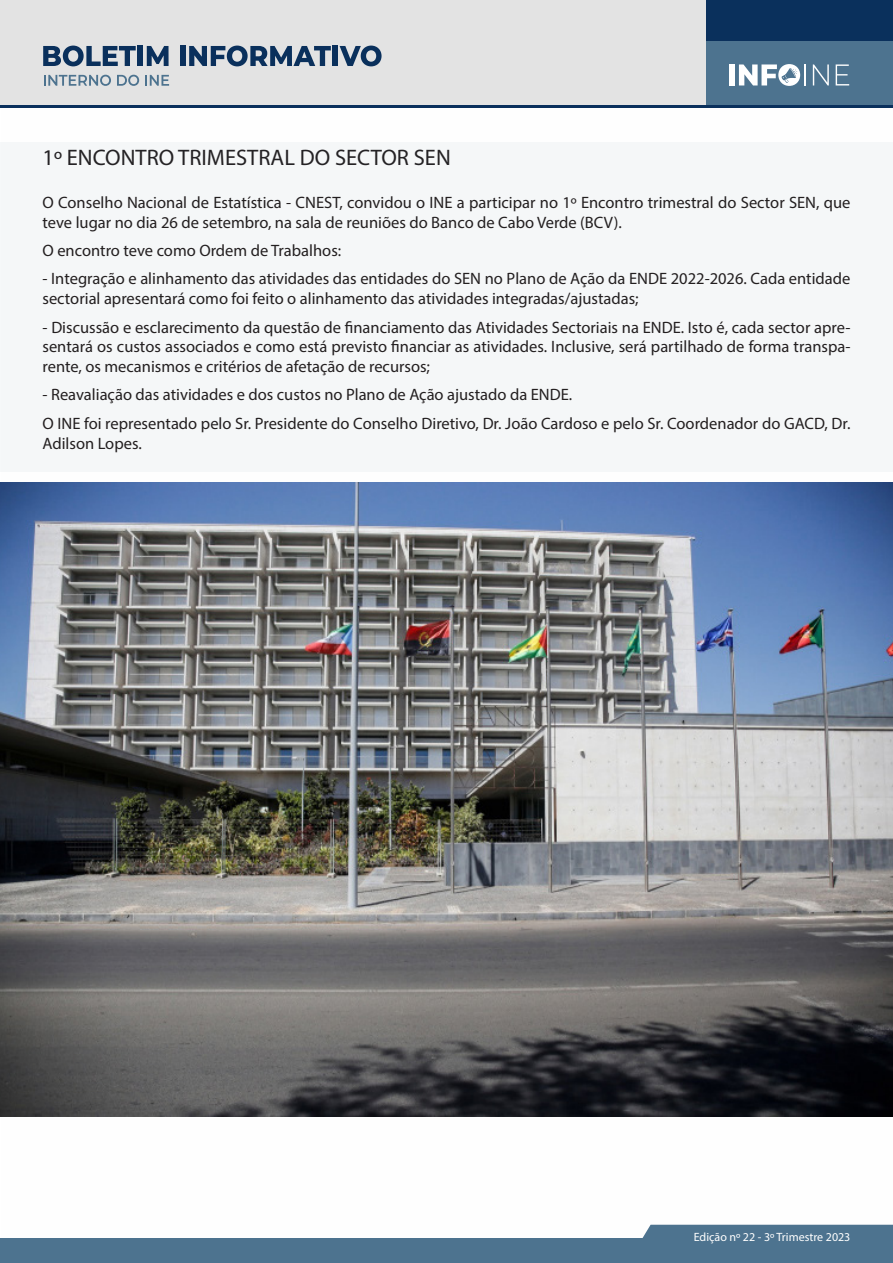
<style>
.page{position:relative;width:893px;height:1263px;background:#fff}
.page>*{position:absolute;margin:0;border:0;box-sizing:border-box;transform-origin:0 0}
.t1{font:22.5px "Myriad Pro";color:#231f20}
.t2{font:16.5px/19.8px "Myriad Pro";color:#231f20}
.t3{font:12px "Myriad Pro";color:#fff}
</style>
<div class="page">
<div style="left:0;top:1238px;width:893px;height:25px;background:#4d738f"></div>
<div style="left:642px;top:1225px;width:251px;height:13px;background:#4d738f"></div>
<div style="left:0;top:0;width:707px;height:106px;background:#e3e3e3"></div>
<svg style="left:43px;top:46px;width:93px;height:20px"></svg>
<div style="left:138px;top:46px;width:5px;height:20px;background:#0a305c"></div>
<svg style="left:147px;top:46px;width:22px;height:20px"></svg>
<div style="left:180px;top:46px;width:5px;height:20px;background:#0a305c"></div>
<svg style="left:189px;top:46px;width:142px;height:20px"></svg>
<div style="left:333px;top:46px;width:5px;height:20px;background:#0a305c"></div>
<svg style="left:340px;top:46px;width:42px;height:20px"></svg>
<svg style="left:44px;top:75px;width:67px;height:11px"></svg>
<svg style="left:117px;top:75px;width:22px;height:11px"></svg>
<svg style="left:145px;top:75px;width:24px;height:11px"></svg>
<div style="left:707px;top:0;width:186px;height:46px;background:#0a305c"></div>
<div style="left:707px;top:41px;width:186px;height:65px;background:#4d738f"></div>
<div style="left:729px;top:64px;width:6px;height:21px;background:#fff"></div>
<svg style="left:739px;top:64px;width:61px;height:22px"></svg>
<hr style="left:804px;top:64px;width:2px;height:21px;background:#fff">
<svg style="left:813px;top:64px;width:16px;height:21px"></svg>
<svg style="left:836px;top:64px;width:13px;height:21px"></svg>
<hr style="left:0;top:105px;width:893px;height:2px;background:#0a305c">
<img style="left:0;top:483px;width:893px;height:633px">
<div style="left:0;top:142px;width:892px;height:330px;background:#f5f7f8"></div>
<p class="t1" style="left:43px;top:144px;width:410px">1º ENCONTRO TRIMESTRAL DO SECTOR SEN</p>
<p class="t2" style="left:43px;top:192px;width:809px">O Conselho Nacional de Estatística - CNEST, convidou o INE a participar no 1º Encontro trimestral do Sector SEN, que teve lugar no dia 26 de setembro, na sala de reuniões do Banco de Cabo Verde (BCV).</p>
<p class="t2" style="left:43px;top:240px;width:300px">O encontro teve como Ordem de Trabalhos:</p>
<p class="t2" style="left:43px;top:269px;width:809px">- Integração e alinhamento das atividades das entidades do SEN no Plano de Ação da ENDE 2022-2026. Cada entidade sectorial apresentará como foi feito o alinhamento das atividades integradas/ajustadas;</p>
<p class="t2" style="left:43px;top:317px;width:809px;text-align:justify">- Discussão e esclarecimento da questão de financiamento das Atividades Sectoriais na ENDE. Isto é, cada sector apre&shy;sentará os custos associados e como está previsto financiar as atividades. Inclusive, será partilhado de forma transpa&shy;rente, os mecanismos e critérios de afetação de recursos;</p>
<p class="t2" style="left:43px;top:385px;width:531px">- Reavaliação das atividades e dos custos no Plano de Ação ajustado da ENDE.</p>
<p class="t2" style="left:43px;top:413px;width:809px">O INE foi representado pelo Sr. Presidente do Conselho Diretivo, Dr. João Cardoso e pelo Sr. Coordenador do GACD, Dr.<br>Adilson Lopes.</p>
<p class="t3" style="left:694px;top:1229px;width:158px">Edição nº 22 - 3º Trimestre 2023</p>
</div>
